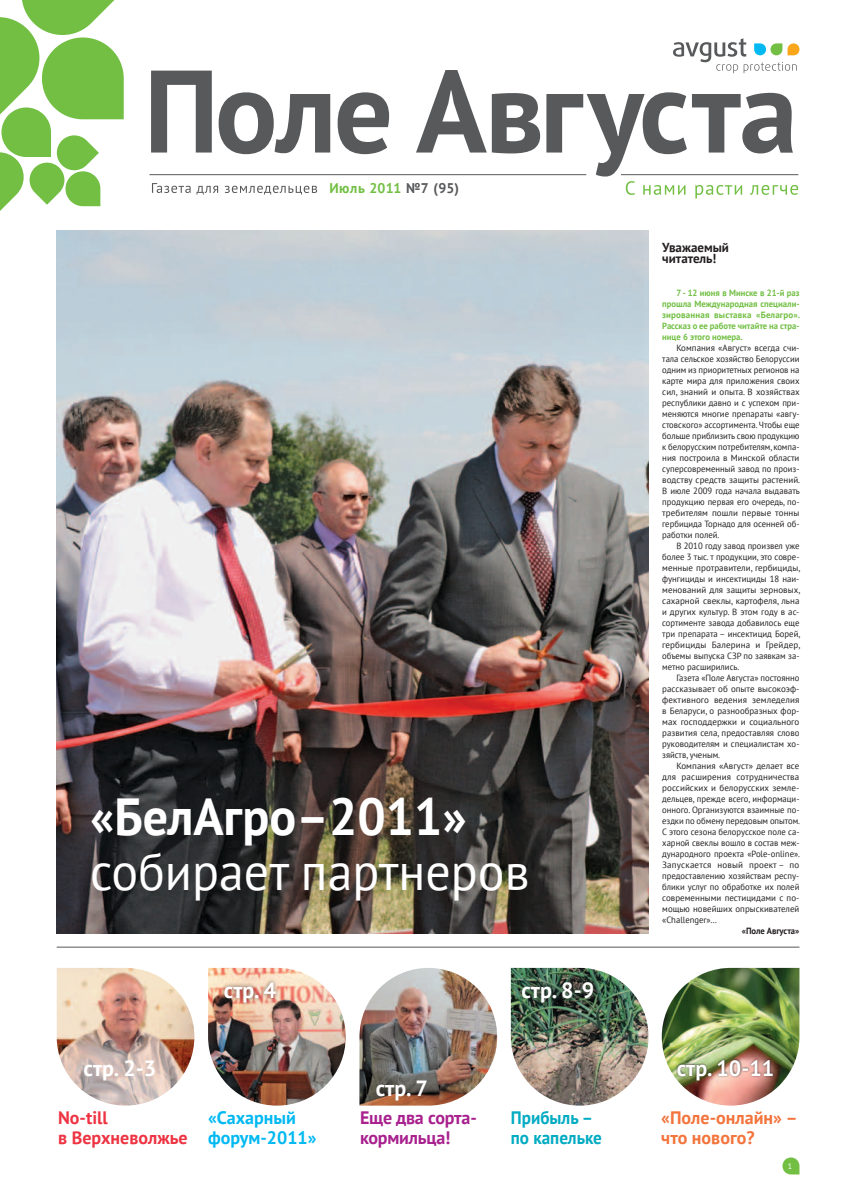
<style>
.page{position:relative;width:842px;height:1191px;background:#fff}
.page>*{position:absolute;margin:0;border:0;box-sizing:border-box;transform-origin:0 0}
.t1{font:52px "PT Sans";color:#fff;scale:.96 1}
.t2{font:700 52px "PT Sans";color:#fff;scale:.96 1}
.t3{font:700 22px "PT Sans";color:#fff}
.t4{font:700 18px/20px "PT Sans";color:#f3743c}
.t5{font:700 18px/20px "PT Sans";letter-spacing:-.01em;color:#a8218e}
.t6{font:700 18px/20px "PT Sans";color:#ee3443}
.t7{font:700 18px/20px "PT Sans";color:#00b9f2}
.t8{font:700 18px/20px "PT Sans";color:#00abc2;scale:.95 1}
.t9{font:700 14px "PT Sans";letter-spacing:.02em;color:#58595b}
.t10{font:700 13px/11px "PT Sans";color:#231f20}
.t11{font:9px/11px "PT Sans";color:#231f20;text-align:justify}
.t12{font:9px/11px "PT Sans";color:#231f20;text-align:justify;scale:.96 1}
.t13{font:700 9px/11px "PT Sans";color:#72bf44;text-align:justify;scale:.96 1}
.t14{font:700 9px "PT Sans";color:#231f20;scale:.96 1}
.t15{font:8px "PT Sans";color:#fff}
.s1{color:#72bf44}
</style>
<div class="page">
<img style="left:57px;top:231px;width:591px;height:703px">
<svg style="left:782px;top:1157px;width:17px;height:17px"></svg>
<hr style="left:149px;top:174px;width:437px;height:1px;background:#58595b">
<hr style="left:621px;top:174px;width:177px;height:1px;background:#58595b">
<svg style="left:152px;top:183px;width:66px;height:12px"></svg>
<svg style="left:225px;top:186px;width:92px;height:9px"></svg>
<svg style="left:626px;top:181px;width:172px;height:17px"></svg>
<svg style="left:673px;top:38px;width:126px;height:33px"></svg>
<svg style="left:151px;top:70px;width:642px;height:106px"></svg>
<svg style="left:0;top:0;width:124px;height:211px"></svg>
<img style="left:57px;top:968px;width:137px;height:137px">
<img style="left:208px;top:968px;width:138px;height:137px">
<img style="left:359px;top:968px;width:138px;height:137px">
<img style="left:511px;top:972px;width:137px;height:133px">
<img style="left:662px;top:968px;width:137px;height:137px">
<div style="left:219px;top:976px;width:61px;height:30px;background:#231f20;opacity:.5"></div>
<div style="left:508px;top:967px;width:96px;height:46px;background:#231f20;opacity:.75"></div>
<div style="left:675px;top:1057px;width:100px;height:25px;background:#231f20;opacity:.8"></div>
<hr style="left:57px;top:947px;width:742px;height:1px;background:#58595b">
<h3 class="t9" style="left:329px;top:179px;width:132px"><span class="s1">Июль 2011</span> №7 (95)---</h3>
<h1 class="t2" style="left:90px;top:782px;width:394px">«БелАгро–2011»</h1>
<h1 class="t1" style="left:90px;top:838px;width:459px">собирает партнеров</h1>
<h2 class="t3" style="left:84px;top:1053px;width:74px">стр. 2-3</h2>
<h2 class="t3" style="left:224px;top:975px;width:54px">стр. 4</h2>
<h2 class="t3" style="left:376px;top:1073px;width:54px">стр. 7</h2>
<h2 class="t3" style="left:522px;top:975px;width:74px">стр. 8-9</h2>
<h3 class="t10" style="left:662px;top:241px;width:68px">Уважаемый читатель!</h3>
<p class="t13" style="left:662px;top:287px;width:145px;text-indent:14px">7 - 12 июня в Минске в 21-й раз прошла Международная специали&shy;зированная выставка «Белагро».<br>Рассказ о ее работе читайте на стра&shy;нице 6 этого номера.</p>
<p class="t11" style="left:662px;top:342px;width:139px;text-indent:14px">Компания «Август» всегда счи&shy;тала сельское хозяйство Белоруссии одним из приоритетных регионов на карте мира для приложения своих сил, знаний и опыта. В хозяйствах республики давно и с успехом при&shy;меняются многие препараты «авгу&shy;стовского» ассортимента. Чтобы еще больше приблизить свою продукцию к белорусским потребителям, компа&shy;ния построила в Минской области суперсовременный завод по произ&shy;водству средств защиты растений.<br>В июле 2009 года начала выдавать продукцию первая его очередь, по&shy;требителям пошли первые тонны гербицида Торнадо для осенней об&shy;работки полей.</p>
<p class="t12" style="left:662px;top:540px;width:145px;text-indent:14px">В 2010 году завод произвел уже более 3 тыс. т продукции, это совре&shy;менные протравители, гербициды, фунгициды и инсектициды 18 наи&shy;менований для защиты зерновых, сахарной свеклы, картофеля, льна и других культур. В этом году в ас&shy;сортименте завода добавилось еще три препарата – инсектицид Борей, гербициды Балерина и Грейдер, объемы выпуска СЗР по заявкам за&shy;метно расширились.</p>
<p class="t12" style="left:662px;top:672px;width:144px;text-indent:14px">Газета «Поле Августа» постоянно рассказывает об опыте высокоэф&shy;фективного ведения земледелия в Беларуси, о разнообразных фор&shy;мах господдержки и социального развития села, предоставляя слово руководителям и специалистам хо&shy;зяйств, ученым.</p>
<p class="t11" style="left:662px;top:760px;width:139px;text-indent:14px">Компания «Август» делает все для расширения сотрудничества российских и белорусских земле&shy;дельцев, прежде всего, информаци&shy;онного. Организуются взаимные по&shy;ездки по обмену передовым опытом.<br>С этого сезона белорусское поле са&shy;харной свеклы вошло в состав меж&shy;дународного проекта «Pole-online».<br>Запускается новый проект – по предоставлению хозяйствам респу&shy;блики услуг по обработке их полей современными пестицидами с по&shy;мощью новейших опрыскивателей «Challenger»…</p>
<p class="t14" style="left:742px;top:924px;width:62px">«Поле Августа»</p>
<h2 class="t3" style="left:677px;top:1053px;width:99px">стр. 10-11</h2>
<h3 class="t6" style="left:58px;top:1107px;width:131px">No-till<br>в Верхневолжье</h3>
<h3 class="t7" style="left:208px;top:1107px;width:110px">«Сахарный форум-2011»</h3>
<h3 class="t8" style="left:511px;top:1107px;width:97px">Прибыль – по капельке</h3>
<h3 class="t5" style="left:360px;top:1107px;width:118px">Еще два сорта&shy;кормильца!</h3>
<h3 class="t4" style="left:661px;top:1107px;width:138px">«Поле-онлайн» – что нового?</h3>
<p class="t15" style="left:788px;top:1161px;width:6px">1</p>
</div>
